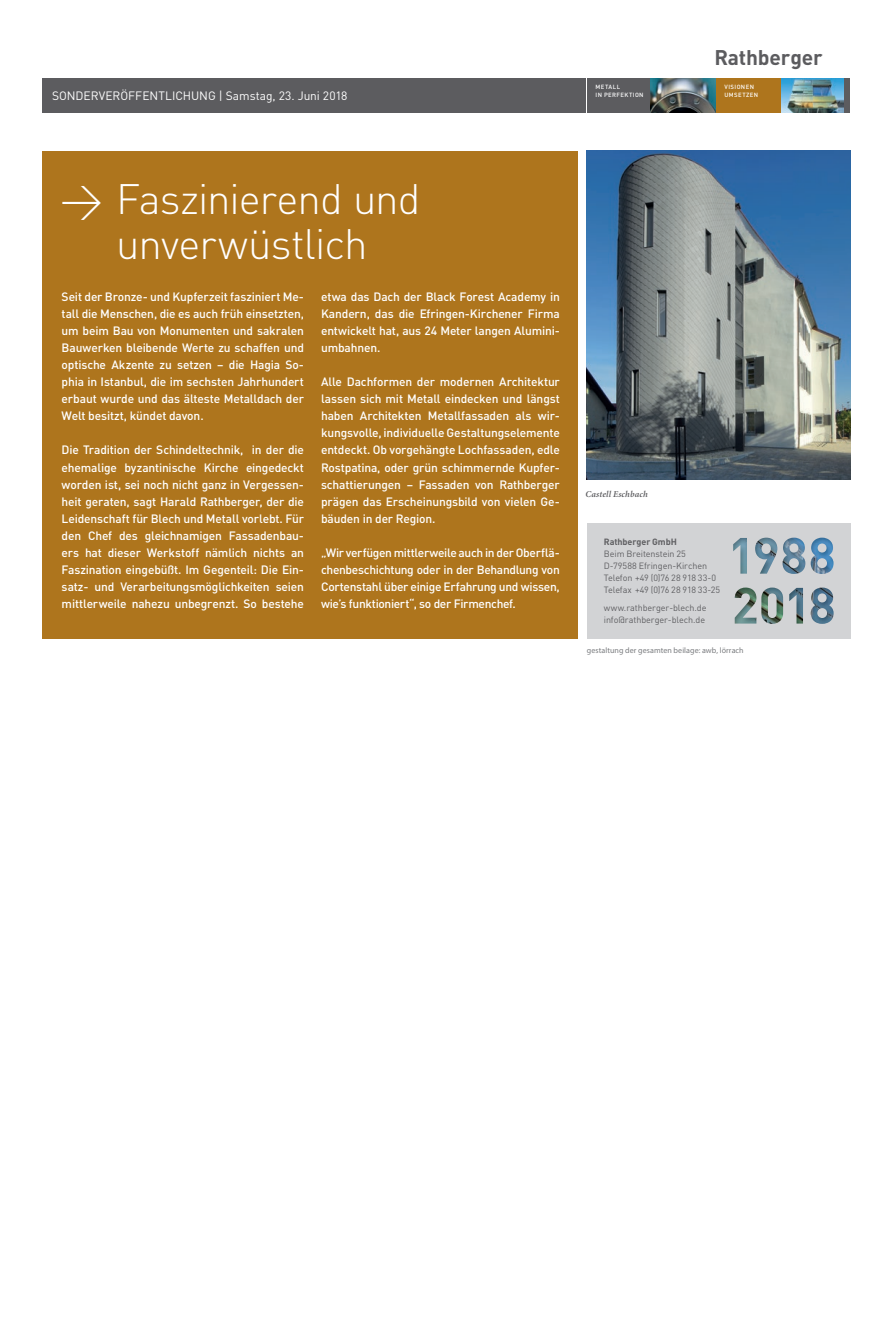
<style>
.page{position:relative;width:893px;height:1319px;background:#fff}
.page>*{position:absolute;margin:0;border:0;box-sizing:border-box;transform-origin:0 0}
.t1{font:300 42px/45px "DIN";letter-spacing:-.025em;color:#fff;text-align:center}
.t2{font:700 21px "DIN";letter-spacing:-.01em;color:#5c5c5f}
.t3{font:500 12px/17px "DIN";letter-spacing:-.015em;color:#fff;text-align:justify}
.t4{font:12px "DIN";letter-spacing:-.005em;color:#fff}
.t5{font:9px/12px "DIN";letter-spacing:-.01em;color:#5f5f62}
.t6{font:italic 600 9px "Minion Pro";letter-spacing:.015em;color:#5c5c5f}
.t7{font:700 9px "DIN";letter-spacing:-.005em;color:#5f5f62}
.t8{font:8px "Myriad Pro";letter-spacing:.01em;color:#7a7c7f}
.t9{font:500 6px/8px "DIN";letter-spacing:.07em;color:#fff}
</style>
<div class="page">
<div style="left:43px;top:151px;width:535px;height:487px;background:#ae751d"></div>
<img style="left:587px;top:150px;width:264px;height:329px">
<div style="left:587px;top:523px;width:263px;height:115px;background:#d2d3d5"></div>
<img style="left:811px;top:537px;width:22px;height:37px">
<img style="left:782px;top:537px;width:23px;height:37px">
<img style="left:733px;top:537px;width:44px;height:36px">
<img style="left:811px;top:587px;width:23px;height:36px">
<img style="left:735px;top:587px;width:68px;height:36px">
<div style="left:587px;top:78px;width:65px;height:34px;background:#5c5c5f"></div>
<div style="left:43px;top:78px;width:543px;height:34px;background:#5c5c5f"></div>
<img style="left:780px;top:78px;width:64px;height:34px">
<img style="left:651px;top:78px;width:64px;height:34px">
<div style="left:716px;top:78px;width:64px;height:34px;background:#ae751d"></div>
<div style="left:844px;top:78px;width:6px;height:34px;background:#5c5c5f"></div>
<p class="t4" style="left:52px;top:88px;width:297px">SONDERVERÖFFENTLICHUNG | Samstag, 23. Juni 2018</p>
<h2 class="t2" style="left:714px;top:44px;width:110px">Rathberger</h2>
<p class="t9" style="left:596px;top:82px;width:50px">METALL<br>IN PERFEKTION</p>
<p class="t9" style="left:724px;top:82px;width:35px">VISIONEN<br>UMSETZEN</p>
<h1 class="t1" style="left:60px;top:176px;width:362px">&gt; Faszinierend und unverwüstlich</h1>
<p class="t3" style="left:321px;top:288px;width:240px">etwa das Dach der Black Forest Academy in Kandern, das die Efringen-Kirchener Firma entwickelt hat, aus 24 Meter langen Alumini&shy;umbahnen.</p>
<p class="t3" style="left:321px;top:373px;width:240px">Alle Dachformen der modernen Architektur lassen sich mit Metall eindecken und längst haben Architekten Metallfassaden als wir&shy;kungsvolle, individuelle Gestaltungselemente entdeckt. Ob vorgehängte Lochfassaden, edle Rostpatina, oder grün schimmernde Kupfer&shy;schattierungen – Fassaden von Rathberger prägen das Erscheinungsbild von vielen Ge&shy;bäuden in der Region.</p>
<p class="t3" style="left:321px;top:543px;width:240px">„Wir verfügen mittlerweile auch in der Oberflä&shy;chenbeschichtung oder in der Behandlung von Cortenstahl über einige Erfahrung und wissen, wie’s funktioniert“, so der Firmenchef.</p>
<p class="t3" style="left:62px;top:288px;width:244px">Seit der Bronze- und Kupferzeit fasziniert Me&shy;tall die Menschen, die es auch früh einsetzten, um beim Bau von Monumenten und sakralen Bauwerken bleibende Werte zu schaffen und optische Akzente zu setzen – die Hagia So&shy;phia in Istanbul, die im sechsten Jahrhundert erbaut wurde und das älteste Metalldach der Welt besitzt, kündet davon.</p>
<p class="t3" style="left:62px;top:441px;width:244px">Die Tradition der Schindeltechnik, in der die ehemalige byzantinische Kirche eingedeckt worden ist, sei noch nicht ganz in Vergessen&shy;heit geraten, sagt Harald Rathberger, der die Leidenschaft für Blech und Metall vorlebt. Für den Chef des gleichnamigen Fassadenbau&shy;ers hat dieser Werkstoff nämlich nichts an Faszination eingebüßt. Im Gegenteil: Die Ein&shy;satz- und Verarbeitungsmöglichkeiten seien mittlerweile nahezu unbegrenzt. So bestehe</p>
<p class="t6" style="left:585px;top:487px;width:64px">Castell Eschbach</p>
<p class="t7" style="left:604px;top:536px;width:75px">Rathberger GmbH</p>
<p class="t5" style="left:604px;top:547px;width:118px">Beim Breitenstein 25<br>D-79588 Efringen-Kirchen<br>Telefon +49 (0)76 28 918 33-0<br>Telefax +49 (0)76 28 918 33-25</p>
<p class="t5" style="left:604px;top:601px;width:104px">www.rathberger-blech.de info@rathberger-blech.de</p>
<p class="t8" style="left:587px;top:645px;width:158px">gestaltung der gesamten beilage: awb, lörrach</p>
</div>
